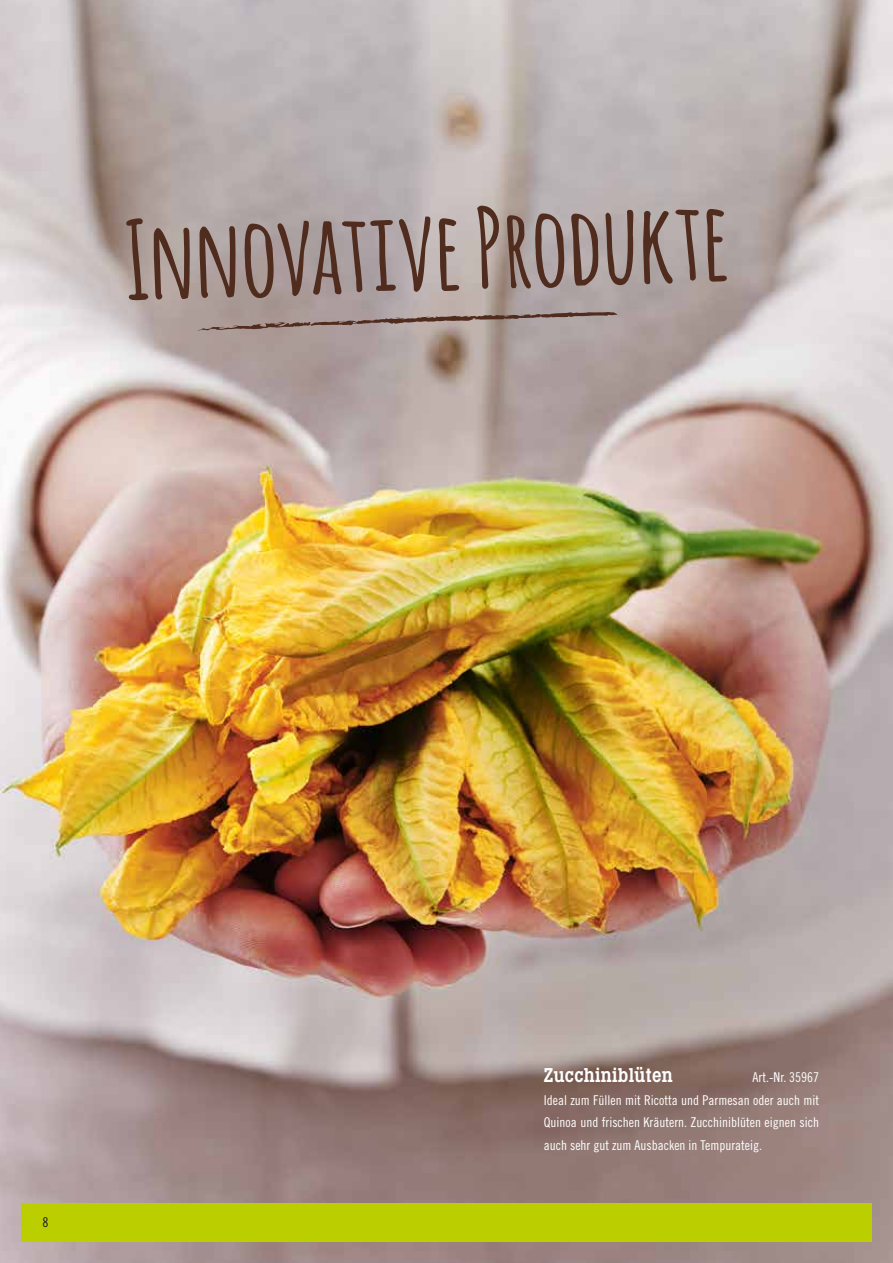
<style>
.page{position:relative;width:893px;height:1263px;background:#fff}
.page>*{position:absolute;margin:0;border:0;box-sizing:border-box;transform-origin:0 0}
.t1{font:700 108px "Amatic";color:#502c1e}
.t2{font:600 condensed 19.5px "Lubalin Graph Std";letter-spacing:.02em;color:#fff}
.t3{font:13.5px/22.5px "Trade Gothic LT Std Cn 18";color:#fff;text-align:justify}
.t4{font:13.5px "Trade Gothic LT Std Cn 18";color:#1a1a18}
</style>
<div class="page">
<img style="left:0;top:0;width:893px;height:1263px">
<div style="left:21px;top:1203px;width:851px;height:39px;background:#bbcf00"></div>
<svg style="left:197px;top:311px;width:421px;height:20px;background:#a08e89"></svg>
<h1 class="t1" style="left:123px;top:184px;width:604px;rotate:-2deg">Innovative Produkte</h1>
<p class="t4" style="left:43px;top:1214px;width:7px">8</p>
<h2 class="t2" style="left:544px;top:1063px;width:130px">Zucchiniblüten</h2>
<p class="t3" style="left:544px;top:1066px;width:277px;text-indent:209px">Art.-Nr. 35967<br>Ideal zum Füllen mit Ricotta und Parmesan oder auch mit Quinoa und frischen Kräutern. Zucchiniblüten eignen sich auch sehr gut zum Ausbacken in Tempurateig.</p>
</div>
